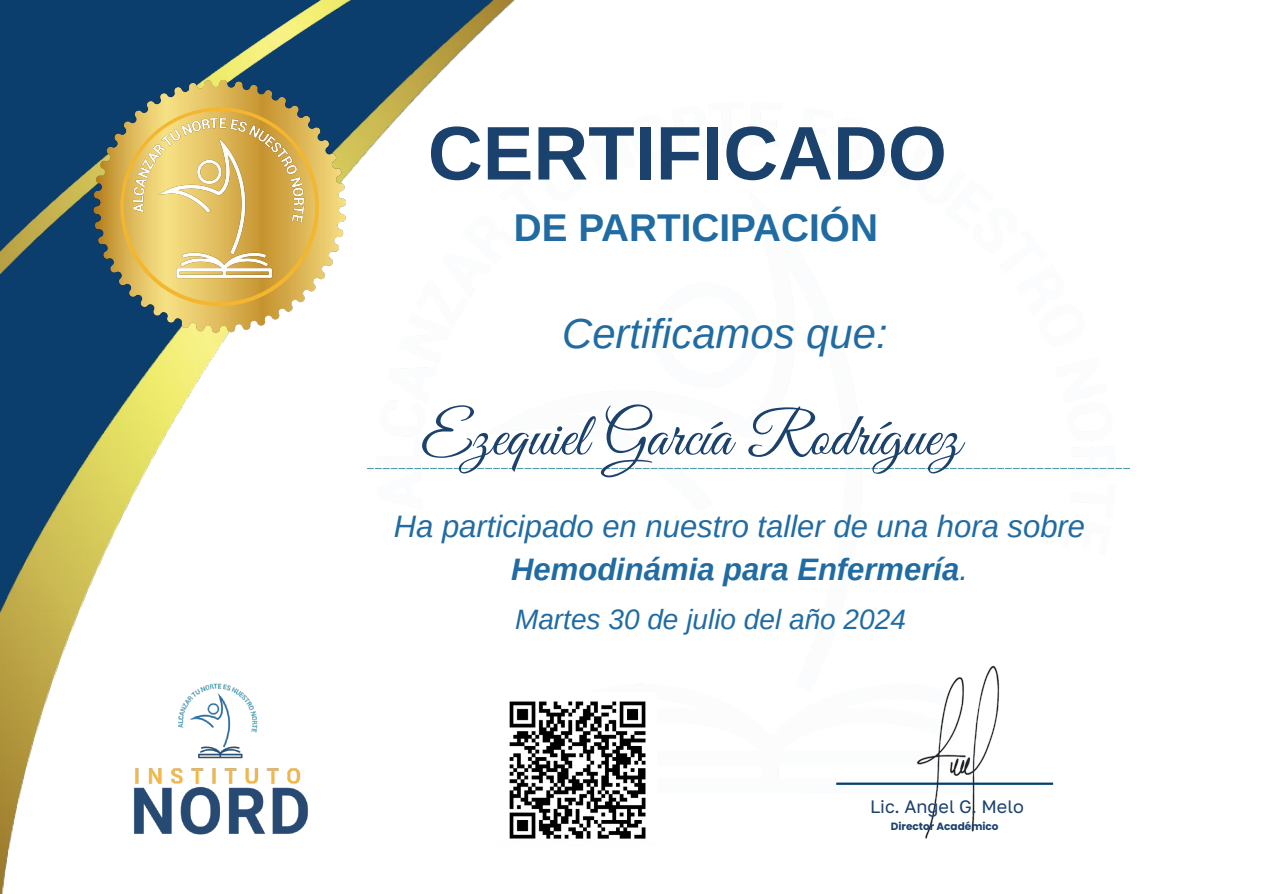
<style>
.page{position:relative;width:1263px;height:894px;background:#fff}
.page>*{position:absolute;margin:0;border:0;box-sizing:border-box;transform-origin:0 0}
.t1{font:700 75.9px "Arimo";color:#1b416d}
.t2{font:61.2px "Great Vibes";color:#1b416d}
.t3{font:italic 41.85px "Arimo";color:#216ba3}
.t4{font:700 38.7px "Arimo";color:#216ba3}
.t5{font:italic 31.05px/42.8px "Arimo";color:#216ba3;text-align:center}
.t6{font:italic 28.05px "Arimo";color:#216ba3}
.t7{font:18px "Golos Text";color:#1b416d}
.t8{font:700 10.5px "Poppins";color:#1b416d}
.s1{font-weight:700}
</style>
<div class="page">
<svg style="left:804px;top:468px;width:326px;height:1px"></svg>
<img style="left:0;top:436px;width:804px;height:457px">
<img style="left:0;top:0;width:515px;height:436px">
<img style="left:92px;top:79px;width:255px;height:254px">
<svg style="left:120px;top:107px;width:199px;height:199px;background:#cbaf5f"></svg>
<img style="left:126px;top:104px;width:185px;height:185px">
<hr style="left:836px;top:782px;width:217px;height:2px;background:#003e6c">
<img style="left:876px;top:665px;width:169px;height:174px">
<img style="left:497px;top:692px;width:160px;height:153px">
<h1 class="t1" style="left:428px;top:101px;width:521px">CERTIFICADO</h1>
<p class="t4" style="left:514px;top:201px;width:366px">DE PARTICIPACIÓN</p>
<h3 class="t3" style="left:562px;top:306px;width:327px">Certificamos que:</h3>
<h2 class="t2" style="left:421px;top:402px;width:541px">Ezequiel García Rodríguez</h2>
<p class="t5" style="left:394px;top:504px;width:693px">Ha participado en nuestro taller de una hora sobre<br><span class="s1">Hemodinámia para Enfermería</span>.</p>
<p class="t6" style="left:515px;top:600px;width:392px">Martes 30 de julio del año 2024</p>
<p class="t7" style="left:870px;top:795px;width:155px">Lic. Angel G. Melo</p>
<p class="t8" style="left:891px;top:819px;width:109px">Director Académico</p>
</div>
